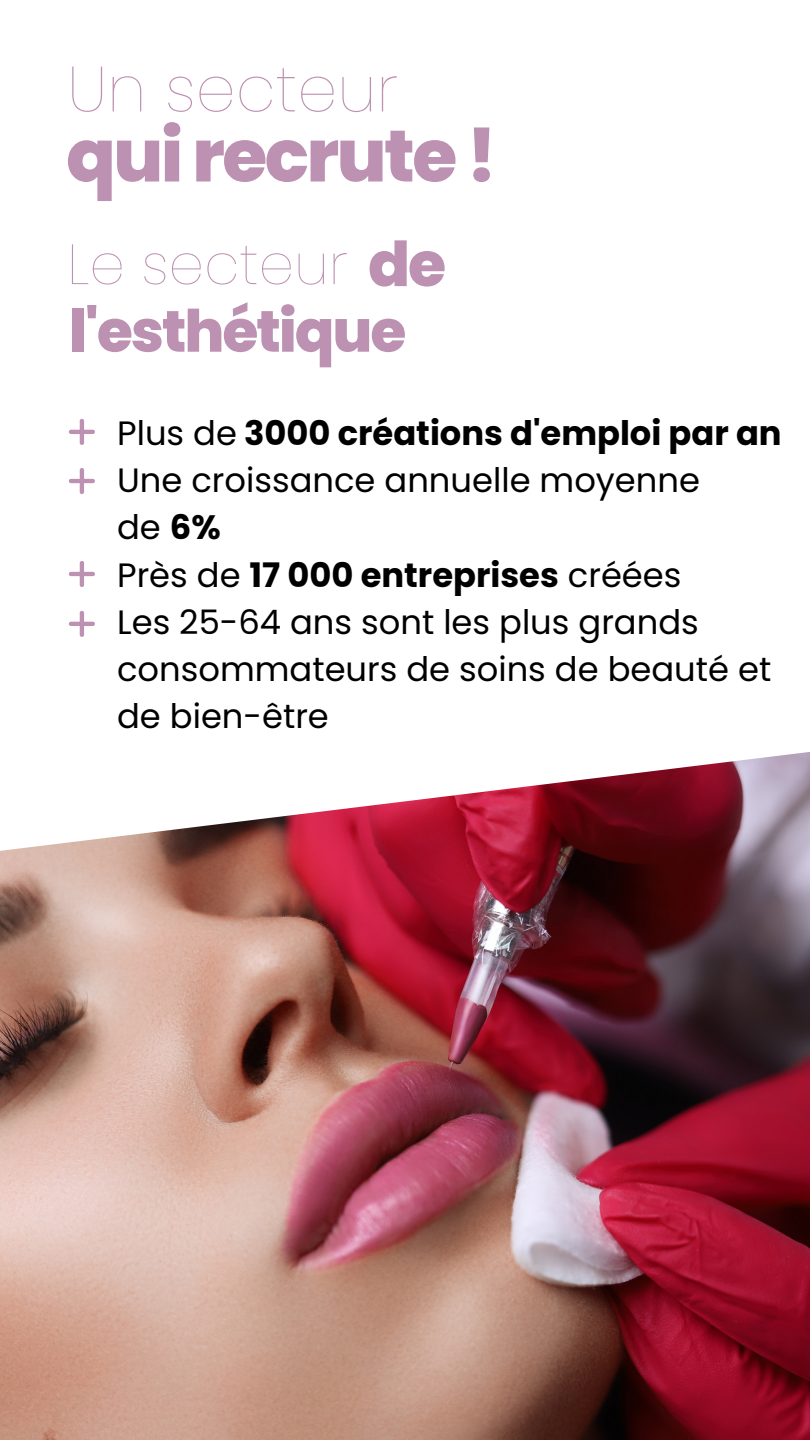
<style>
.page{position:relative;width:810px;height:1440px;background:#fff}
.page>*{position:absolute;margin:0;border:0;box-sizing:border-box;transform-origin:0 0}
.t1{font:800 72.9px "Poppins";letter-spacing:-.035em;color:#bd91b1}
.t2{font:100 63.8px "Poppins";color:#bd91b1}
.t3{font:800 58.2px "Poppins";letter-spacing:-.035em;color:#bd91b1}
.t4{font:100 56.5px "Poppins";color:#bd91b1}
.t5{font:33.8px/47.2px "Poppins";color:#000}
.s1{font-weight:800;font-size:61.8px}
.s2{font-weight:700}
</style>
<div class="page">
<img style="left:0;top:860px;width:810px;height:580px">
<svg style="left:0;top:610px;width:810px;height:250px"></svg>
<svg style="left:69px;top:419px;width:26px;height:26px"></svg>
<svg style="left:69px;top:468px;width:26px;height:26px"></svg>
<svg style="left:69px;top:561px;width:26px;height:26px"></svg>
<svg style="left:69px;top:611px;width:26px;height:26px"></svg>
<h2 class="t2" style="left:67px;top:44px;width:332px">Un secteur</h2>
<h1 class="t1" style="left:66px;top:105px;width:432px">qui recrute !</h1>
<h3 class="t4" style="left:67px;top:225px;width:381px">Le secteur <span class="s1">de</span></h3>
<h3 class="t3" style="left:69px;top:291px;width:339px">l'esthétique</h3>
<p class="t5" style="left:117px;top:409px;width:666px">Plus de <span class="s2">3000 créations d'emploi par an<br></span>Une croissance annuelle moyenne<br>de <span class="s2">6%<br></span>Près de <span class="s2">17 000 entreprises</span> créées<br>Les 25-64 ans sont les plus grands consommateurs de soins de beauté et de bien-être</p>
</div>
